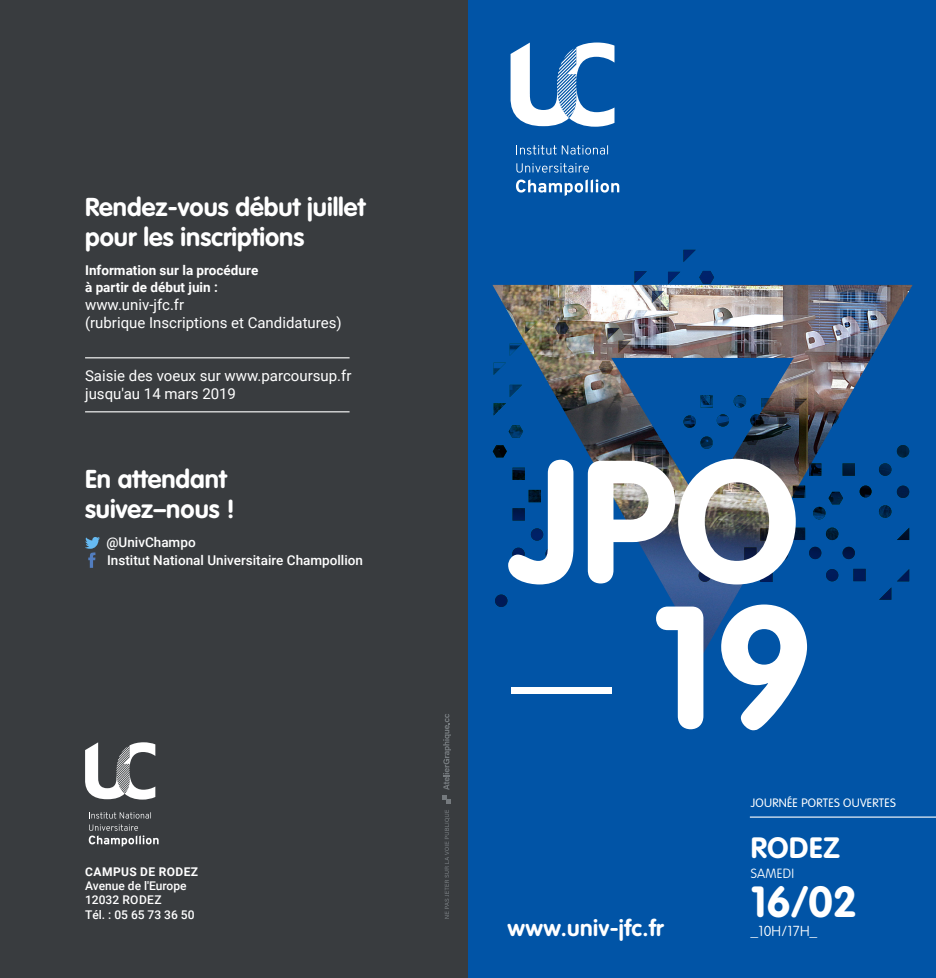
<style>
.page{position:relative;width:936px;height:978px;background:#fff}
.page>*{position:absolute;margin:0;border:0;box-sizing:border-box;transform-origin:0 0}
.t1{font:700 170.85px "VAG Rounded";color:#fff}
.t2{font:700 42.9px "VAG Rounded";color:#fff}
.t3{font:700 28.95px "VAG Rounded";letter-spacing:.02em;color:#fff}
.t4{font:700 25.5px/30.6px "VAG Rounded";color:#fff}
.t5{font:700 22.65px "VAG Rounded";letter-spacing:.02em;color:#fff}
.t6{font:15px/18px "Roboto";color:#fff}
.t7{font:100 14.25px "VAG Rounded";letter-spacing:.02em;color:#fff}
.t8{font:500 13.5px "Roboto";color:#fff}
.t9{font:700 13.5px/16.2px "Roboto";color:#fff}
.t10{font:100 13.2px "VAG Rounded";letter-spacing:.02em;color:#fff}
.t11{font:500 12px "Roboto";color:#fff}
.t12{font:300 12px "VAG Rounded";letter-spacing:.02em;color:#fff}
.t13{font:700 12px "Roboto";letter-spacing:.035em;color:#fff}
.t14{font:500 12px "Roboto";letter-spacing:.02em;color:#fff}
.s1{font-family:"Overpass";font-weight:100}
</style>
<div class="page">
<div style="left:0;top:0;width:468px;height:978px;background:#393c3f"></div>
<hr style="left:85px;top:357px;width:264px;height:1px;background:#fff">
<hr style="left:85px;top:411px;width:264px;height:1px;background:#fff">
<svg style="left:85px;top:537px;width:15px;height:31px"></svg>
<svg style="left:89px;top:812px;width:70px;height:35px"></svg>
<svg style="left:85px;top:742px;width:70px;height:58px"></svg>
<div style="left:468px;top:0;width:467px;height:978px;background:#0154a6"></div>
<hr style="left:749px;top:816px;width:186px;height:2px;background:#fff">
<img style="left:675px;top:285px;width:237px;height:370px">
<svg style="left:495px;top:559px;width:414px;height:48px"></svg>
<img style="left:492px;top:250px;width:417px;height:309px">
<svg style="left:444px;top:810px;width:5px;height:109px"></svg>
<svg style="left:442px;top:714px;width:9px;height:90px"></svg>
<svg style="left:516px;top:179px;width:103px;height:17px"></svg>
<svg style="left:516px;top:145px;width:92px;height:10px"></svg>
<svg style="left:516px;top:163px;width:73px;height:10px"></svg>
<svg style="left:510px;top:43px;width:104px;height:84px"></svg>
<p class="t4" style="left:85px;top:191px;width:281px">Rendez-vous début juillet pour les inscriptions</p>
<p class="t9" style="left:85px;top:262px;width:175px">Information sur la procédure à partir de début juin :</p>
<p class="t6" style="left:85px;top:295px;width:258px">www.univ-jfc.fr<br>(rubrique Inscriptions et Candidatures)</p>
<p class="t6" style="left:85px;top:366px;width:268px">Saisie des voeux sur www.parcoursup.fr jusqu'au 14 mars 2019</p>
<p class="t4" style="left:85px;top:463px;width:151px">En attendant suivez–nous !</p>
<p class="t8" style="left:106px;top:532px;width:91px">@UnivChampo</p>
<p class="t8" style="left:107px;top:550px;width:257px">Institut National Universitaire Champollion</p>
<p class="t13" style="left:85px;top:863px;width:114px">CAMPUS DE RODEZ</p>
<p class="t11" style="left:85px;top:877px;width:103px">Avenue de l'Europe</p>
<p class="t14" style="left:85px;top:892px;width:78px">12032 RODEZ</p>
<p class="t11" style="left:85px;top:906px;width:111px">Tél. : 05 65 73 36 50</p>
<p class="t1" style="left:510px;top:422px;width:289px">JPO</p>
<p class="t1" style="left:510px;top:568px;width:304px"><span class="s1">―</span> 19</p>
<p class="t5" style="left:507px;top:915px;width:158px">www.univ-jfc.fr</p>
<p class="t12" style="left:750px;top:796px;width:146px">JOURNÉE PORTES OUVERTES</p>
<p class="t3" style="left:750px;top:831px;width:91px">RODEZ</p>
<p class="t10" style="left:750px;top:865px;width:45px">SAMEDI</p>
<p class="t2" style="left:750px;top:876px;width:108px">16/02</p>
<p class="t7" style="left:750px;top:923px;width:68px">_10H/17H_</p>
</div>
